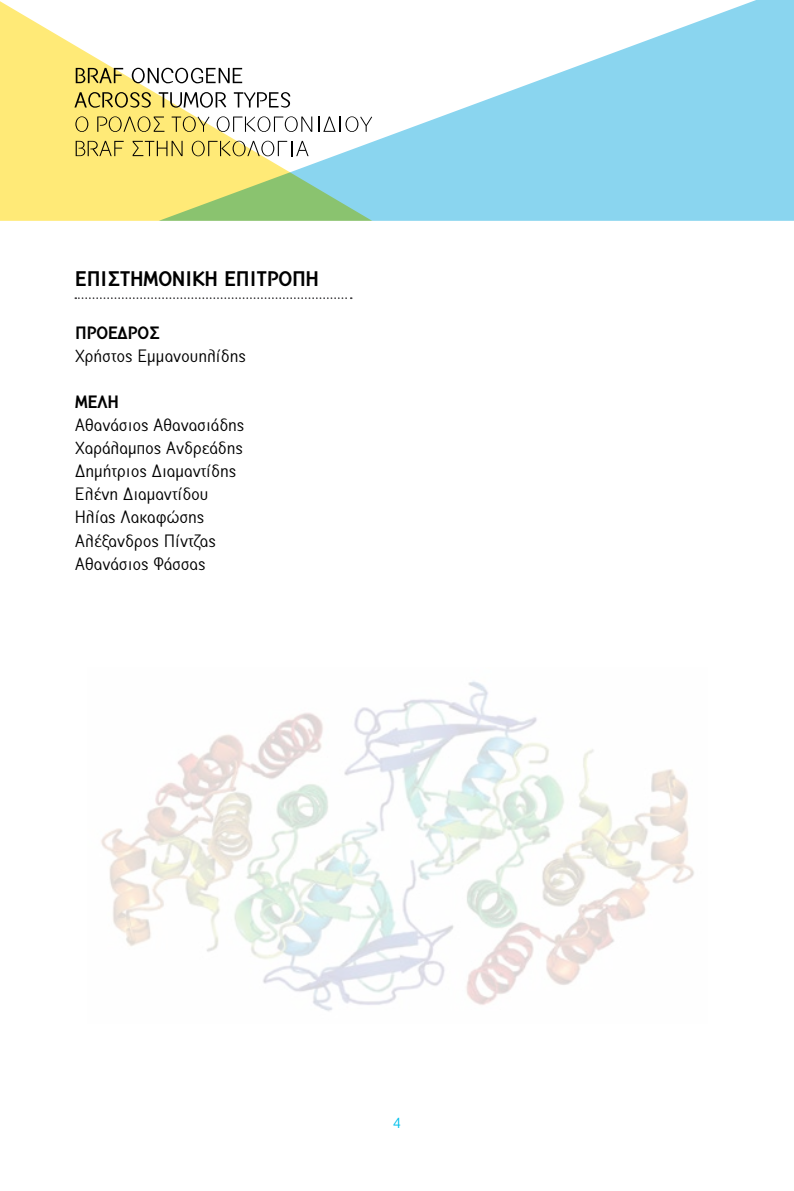
<style>
.page{position:relative;width:794px;height:1191px;background:#fff}
.page>*{position:absolute;margin:0;border:0;box-sizing:border-box;transform-origin:0 0}
.t1{font:700 22.75px "PF Report";color:#000}
.t2{font:19.25px/23.1px "PF Report";color:#000}
.t3{font:700 19.25px "PF Report";letter-spacing:.025em;color:#000}
.t4{font:15.75px "PF Report";color:#00c0eb}
</style>
<div class="page">
<svg style="left:0;top:1px;width:159px;height:220px;fill:#ffea77"></svg>
<svg style="left:159px;top:4px;width:585px;height:217px;fill:#8ad5ef"></svg>
<div style="left:744px;top:0;width:50px;height:221px;background:#8ad5ef"></div>
<svg style="left:75px;top:297px;width:277px;height:2px"></svg>
<img style="left:101px;top:681px;width:593px;height:330px">
<svg style="left:76px;top:68px;width:47px;height:15px"></svg>
<svg style="left:132px;top:68px;width:110px;height:15px"></svg>
<svg style="left:74px;top:92px;width:77px;height:16px"></svg>
<svg style="left:159px;top:92px;width:67px;height:16px"></svg>
<svg style="left:234px;top:92px;width:56px;height:16px"></svg>
<svg style="left:75px;top:116px;width:13px;height:16px"></svg>
<svg style="left:97px;top:116px;width:67px;height:16px"></svg>
<svg style="left:172px;top:116px;width:37px;height:16px"></svg>
<svg style="left:217px;top:116px;width:95px;height:16px"></svg>
<svg style="left:318px;top:116px;width:54px;height:16px"></svg>
<svg style="left:76px;top:141px;width:48px;height:15px"></svg>
<svg style="left:133px;top:141px;width:50px;height:15px"></svg>
<svg style="left:192px;top:141px;width:116px;height:15px"></svg>
<p class="t1" style="left:75px;top:267px;width:245px">ΕΠΙΣΤΗΜΟΝΙΚΗ ΕΠΙΤΡΟΠΗ</p>
<p class="t3" style="left:75px;top:322px;width:64px">Πρόεδρος</p>
<p class="t2" style="left:75px;top:344px;width:172px">Χρήστος Εμμανουηλίδης</p>
<p class="t3" style="left:75px;top:392px;width:43px">Μέλη</p>
<p class="t2" style="left:75px;top:414px;width:171px">Αθανάσιος Αθανασιάδης<br>Χαράλαμπος Ανδρεάδης<br>Δημήτριος Διαμαντίδης<br>Ελένη Διαμαντίδου<br>Ηλίας Λακαφώσης<br>Αλέξανδρος Πίντζας<br>Αθανάσιος Φάσσας</p>
<p class="t4" style="left:393px;top:1115px;width:10px">4</p>
</div>
